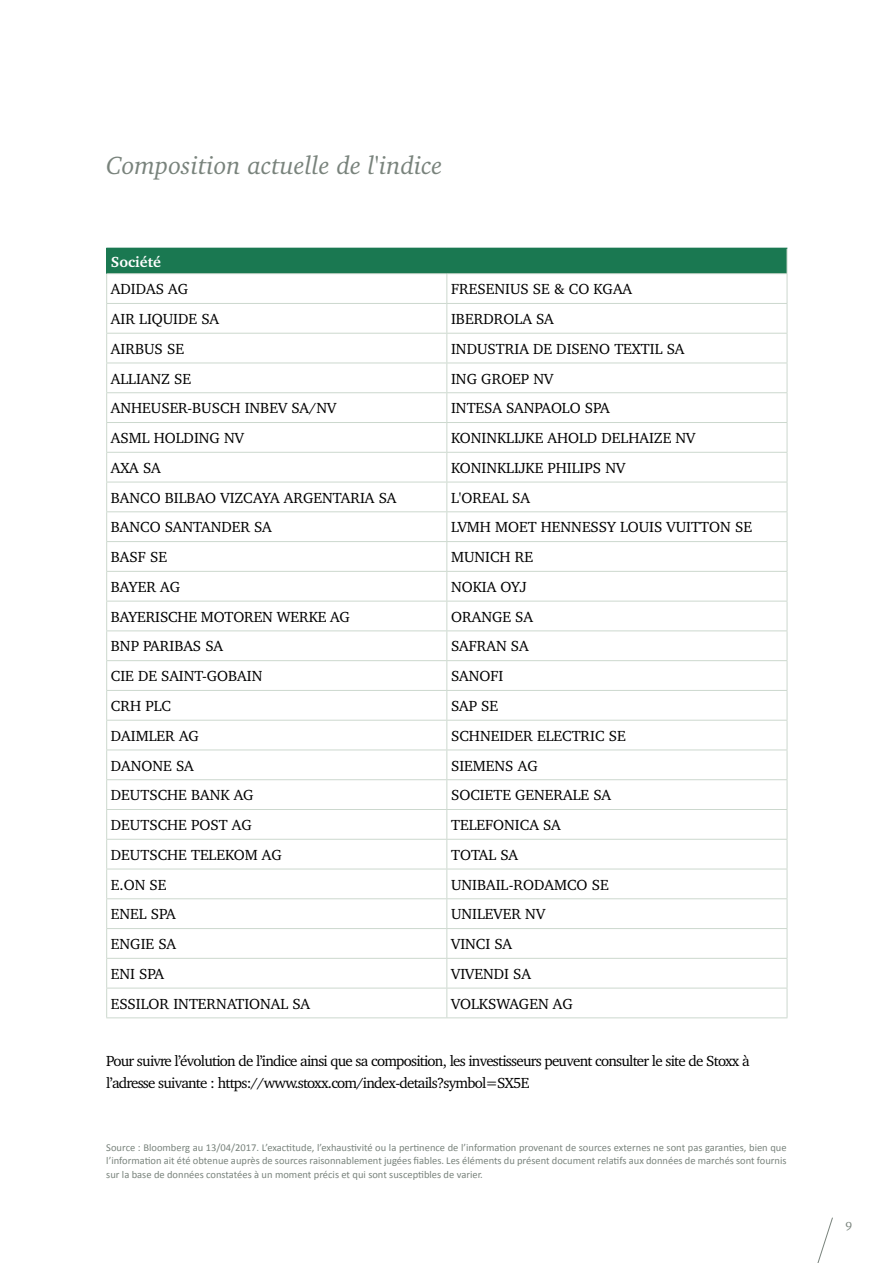
<style>
.page{position:relative;width:893px;height:1263px;background:#fff}
.page>*{position:absolute;margin:0;border:0;box-sizing:border-box;transform-origin:0 0}
.t1{font:italic 25.5px "Charter IT Cby BT";color:#79837c}
.t2{font:15px "Charter IT Cby BT";color:#000}
.t3{font:15px/21.8px "Charter IT Cby BT";letter-spacing:-.05em;color:#000}
.t4{font:700 15px "Charter IT Cby BT";color:#fff}
.t5{font:12px "Charter IT Cby BT";color:#79837c}
.t6{font:10.5px/13.5px "Calibri";color:#79837c;text-align:justify}
</style>
<div class="page">
<svg style="left:817px;top:1217px;width:16px;height:46px"></svg>
<div style="left:107px;top:248px;width:680px;height:26px;background:#1a7851"></div>
<hr style="left:106px;top:273px;width:341px;height:1px;background:#ccd8ce">
<hr style="left:447px;top:273px;width:340px;height:1px;background:#ccd8ce">
<hr style="left:106px;top:303px;width:341px;height:1px;background:#ccd8ce">
<hr style="left:447px;top:303px;width:340px;height:1px;background:#ccd8ce">
<hr style="left:106px;top:333px;width:341px;height:1px;background:#ccd8ce">
<hr style="left:447px;top:333px;width:340px;height:1px;background:#ccd8ce">
<hr style="left:106px;top:248px;width:341px;height:1px;background:#1a7851">
<hr style="left:106px;top:363px;width:341px;height:1px;background:#ccd8ce">
<hr style="left:447px;top:363px;width:340px;height:1px;background:#ccd8ce">
<hr style="left:106px;top:392px;width:341px;height:1px;background:#ccd8ce">
<hr style="left:447px;top:392px;width:340px;height:1px;background:#ccd8ce">
<hr style="left:106px;top:422px;width:341px;height:1px;background:#ccd8ce">
<hr style="left:447px;top:422px;width:340px;height:1px;background:#ccd8ce">
<hr style="left:106px;top:452px;width:341px;height:1px;background:#ccd8ce">
<hr style="left:447px;top:452px;width:340px;height:1px;background:#ccd8ce">
<hr style="left:106px;top:482px;width:341px;height:1px;background:#ccd8ce">
<hr style="left:447px;top:482px;width:340px;height:1px;background:#ccd8ce">
<hr style="left:106px;top:511px;width:341px;height:1px;background:#ccd8ce">
<hr style="left:447px;top:511px;width:340px;height:1px;background:#ccd8ce">
<hr style="left:106px;top:541px;width:341px;height:1px;background:#ccd8ce">
<hr style="left:447px;top:541px;width:340px;height:1px;background:#ccd8ce">
<hr style="left:106px;top:571px;width:341px;height:1px;background:#ccd8ce">
<hr style="left:447px;top:571px;width:340px;height:1px;background:#ccd8ce">
<hr style="left:106px;top:601px;width:341px;height:1px;background:#ccd8ce">
<hr style="left:447px;top:601px;width:340px;height:1px;background:#ccd8ce">
<hr style="left:106px;top:630px;width:341px;height:1px;background:#ccd8ce">
<hr style="left:447px;top:630px;width:340px;height:1px;background:#ccd8ce">
<hr style="left:106px;top:660px;width:341px;height:1px;background:#ccd8ce">
<hr style="left:447px;top:660px;width:340px;height:1px;background:#ccd8ce">
<hr style="left:106px;top:690px;width:341px;height:1px;background:#ccd8ce">
<hr style="left:447px;top:690px;width:340px;height:1px;background:#ccd8ce">
<hr style="left:106px;top:720px;width:341px;height:1px;background:#ccd8ce">
<hr style="left:447px;top:720px;width:340px;height:1px;background:#ccd8ce">
<hr style="left:106px;top:749px;width:341px;height:1px;background:#ccd8ce">
<hr style="left:447px;top:749px;width:340px;height:1px;background:#ccd8ce">
<hr style="left:106px;top:779px;width:341px;height:1px;background:#ccd8ce">
<hr style="left:447px;top:779px;width:340px;height:1px;background:#ccd8ce">
<hr style="left:106px;top:809px;width:341px;height:1px;background:#ccd8ce">
<hr style="left:447px;top:809px;width:340px;height:1px;background:#ccd8ce">
<hr style="left:106px;top:839px;width:341px;height:1px;background:#ccd8ce">
<hr style="left:447px;top:839px;width:340px;height:1px;background:#ccd8ce">
<hr style="left:106px;top:869px;width:341px;height:1px;background:#ccd8ce">
<hr style="left:447px;top:869px;width:340px;height:1px;background:#ccd8ce">
<hr style="left:106px;top:898px;width:341px;height:1px;background:#ccd8ce">
<hr style="left:447px;top:898px;width:340px;height:1px;background:#ccd8ce">
<hr style="left:106px;top:928px;width:341px;height:1px;background:#ccd8ce">
<hr style="left:447px;top:928px;width:340px;height:1px;background:#ccd8ce">
<hr style="left:106px;top:958px;width:341px;height:1px;background:#ccd8ce">
<hr style="left:447px;top:958px;width:340px;height:1px;background:#ccd8ce">
<hr style="left:106px;top:988px;width:341px;height:1px;background:#ccd8ce">
<svg style="left:106px;top:249px;width:1px;height:768px"></svg>
<hr style="left:106px;top:1017px;width:341px;height:1px;background:#ccd8ce">
<hr style="left:447px;top:988px;width:340px;height:1px;background:#ccd8ce">
<svg style="left:446px;top:274px;width:1px;height:743px"></svg>
<hr style="left:447px;top:1017px;width:340px;height:1px;background:#ccd8ce">
<svg style="left:787px;top:249px;width:1px;height:768px"></svg>
<h1 class="t1" style="left:106px;top:149px;width:337px">Composition actuelle de l'indice</h1>
<p class="t4" style="left:111px;top:252px;width:51px">Société</p>
<p class="t2" style="left:111px;top:280px;width:79px">ADIDAS AG</p>
<p class="t2" style="left:451px;top:280px;width:183px">FRESENIUS SE &amp; CO KGAA</p>
<p class="t2" style="left:111px;top:310px;width:110px">AIR LIQUIDE SA</p>
<p class="t2" style="left:451px;top:310px;width:104px">IBERDROLA SA</p>
<p class="t2" style="left:111px;top:339px;width:75px">AIRBUS SE</p>
<p class="t2" style="left:451px;top:339px;width:235px">INDUSTRIA DE DISENO TEXTIL SA</p>
<p class="t2" style="left:111px;top:369px;width:82px">ALLIANZ SE</p>
<p class="t2" style="left:451px;top:369px;width:104px">ING GROEP NV</p>
<p class="t2" style="left:111px;top:399px;width:227px">ANHEUSER-BUSCH INBEV SA/NV</p>
<p class="t2" style="left:451px;top:399px;width:160px">INTESA SANPAOLO SPA</p>
<p class="t2" style="left:111px;top:429px;width:135px">ASML HOLDING NV</p>
<p class="t2" style="left:451px;top:429px;width:246px">KONINKLIJKE AHOLD DELHAIZE NV</p>
<p class="t2" style="left:111px;top:458px;width:51px">AXA SA</p>
<p class="t2" style="left:451px;top:458px;width:176px">KONINKLIJKE PHILIPS NV</p>
<p class="t2" style="left:111px;top:488px;width:287px">BANCO BILBAO VIZCAYA ARGENTARIA SA</p>
<p class="t2" style="left:451px;top:488px;width:80px">L'OREAL SA</p>
<p class="t2" style="left:111px;top:518px;width:162px">BANCO SANTANDER SA</p>
<p class="t2" style="left:451px;top:518px;width:302px">LVMH MOET HENNESSY LOUIS VUITTON SE</p>
<p class="t2" style="left:111px;top:548px;width:58px">BASF SE</p>
<p class="t2" style="left:451px;top:548px;width:84px">MUNICH RE</p>
<p class="t2" style="left:111px;top:577px;width:71px">BAYER AG</p>
<p class="t2" style="left:451px;top:577px;width:77px">NOKIA OYJ</p>
<p class="t2" style="left:111px;top:607px;width:241px">BAYERISCHE MOTOREN WERKE AG</p>
<p class="t2" style="left:451px;top:607px;width:83px">ORANGE SA</p>
<p class="t2" style="left:111px;top:637px;width:114px">BNP PARIBAS SA</p>
<p class="t2" style="left:451px;top:637px;width:79px">SAFRAN SA</p>
<p class="t2" style="left:111px;top:667px;width:153px">CIE DE SAINT-GOBAIN</p>
<p class="t2" style="left:451px;top:667px;width:54px">SANOFI</p>
<p class="t2" style="left:111px;top:696px;width:62px">CRH PLC</p>
<p class="t2" style="left:451px;top:696px;width:49px">SAP SE</p>
<p class="t2" style="left:111px;top:726px;width:90px">DAIMLER AG</p>
<p class="t2" style="left:451px;top:726px;width:176px">SCHNEIDER ELECTRIC SE</p>
<p class="t2" style="left:111px;top:756px;width:84px">DANONE SA</p>
<p class="t2" style="left:451px;top:756px;width:88px">SIEMENS AG</p>
<p class="t2" style="left:111px;top:786px;width:144px">DEUTSCHE BANK AG</p>
<p class="t2" style="left:451px;top:786px;width:161px">SOCIETE GENERALE SA</p>
<p class="t2" style="left:111px;top:815px;width:142px">DEUTSCHE POST AG</p>
<p class="t2" style="left:451px;top:815px;width:111px">TELEFONICA SA</p>
<p class="t2" style="left:111px;top:845px;width:173px">DEUTSCHE TELEKOM AG</p>
<p class="t2" style="left:451px;top:845px;width:68px">TOTAL SA</p>
<p class="t2" style="left:111px;top:875px;width:57px">E.ON SE</p>
<p class="t2" style="left:451px;top:875px;width:159px">UNIBAIL-RODAMCO SE</p>
<p class="t2" style="left:111px;top:905px;width:66px">ENEL SPA</p>
<p class="t2" style="left:451px;top:905px;width:96px">UNILEVER NV</p>
<p class="t2" style="left:111px;top:935px;width:67px">ENGIE SA</p>
<p class="t2" style="left:451px;top:935px;width:62px">VINCI SA</p>
<p class="t2" style="left:111px;top:964px;width:55px">ENI SPA</p>
<p class="t2" style="left:451px;top:964px;width:81px">VIVENDI SA</p>
<p class="t2" style="left:111px;top:994px;width:201px">ESSILOR INTERNATIONAL SA</p>
<p class="t2" style="left:451px;top:994px;width:123px">VOLKSWAGEN AG</p>
<p class="t3" style="left:106px;top:1049px;width:645px">Pour suivre l’évolution de l’indice ainsi que sa composition, les investisseurs peuvent consulter le site de Stoxx à l’adresse suivante : https://www.stoxx.com/index-details?symbol=SX5E</p>
<p class="t6" style="left:106px;top:1140px;width:682px">Source : Bloomberg au 13/04/2017. L’exactitude, l’exhaustivité ou la pertinence de l’information provenant de sources externes ne sont pas garanties, bien que l’information ait été obtenue auprès de sources raisonnablement jugées fiables. Les éléments du présent document relatifs aux données de marchés sont fournis sur la base de données constatées à un moment précis et qui sont susceptibles de varier.</p>
<p class="t5" style="left:845px;top:1218px;width:8px">9</p>
</div>
